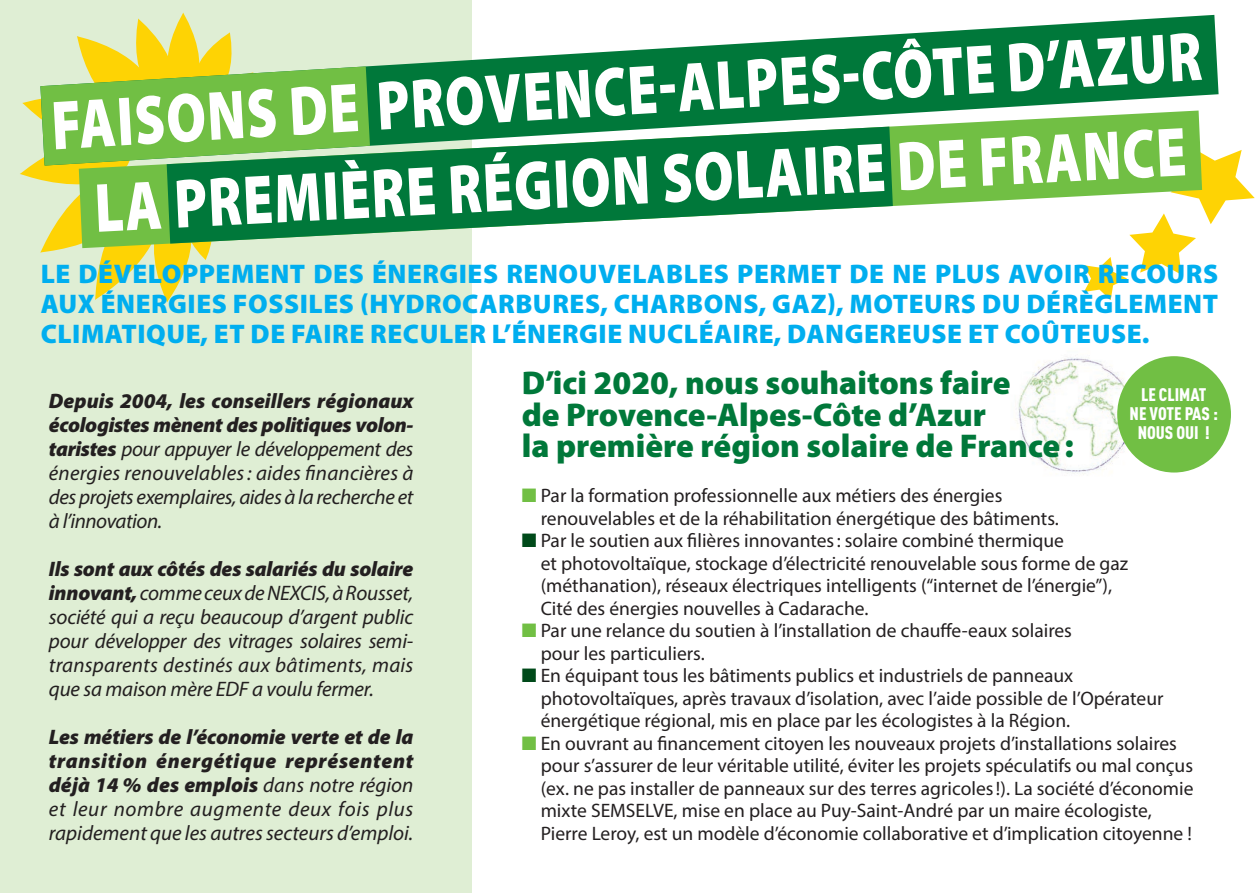
<style>
.page{position:relative;width:1259px;height:893px;background:#fff}
.page>*{position:absolute;margin:0;border:0;box-sizing:border-box;transform-origin:0 0}
.t1{font:900 70.05px/85.7px "Myriad Pro";color:#fff;scale:.78 1}
.t2{font:900 33px/31.5px "Myriad Pro";letter-spacing:-.01em;color:#00783a}
.t3{font:900 27px/30px "Myriad Pro";letter-spacing:.02em;color:#00aeef;text-align:justify}
.t4{font:italic 21px/24px "Myriad Pro";letter-spacing:-.01em;color:#231f20;text-align:justify}
.t5{font:19.5px/22.5px "Myriad Pro";color:#231f20}
.t6{font:900 18px/19px "DIN Cond";color:#fff;text-align:center}
.s1{font-weight:900}
.s2{color:#71bf44}
.s3{color:#004a1a}
</style>
<div class="page">
<svg style="left:1084px;top:150px;width:170px;height:150px"></svg>
<div style="left:0;top:0;width:471px;height:893px;background:#dfeed4"></div>
<img style="left:1016px;top:357px;width:137px;height:118px">
<div style="left:1117px;top:356px;width:114px;height:116px;background:#71bf44;border-radius:50%"></div>
<svg style="left:370px;top:15px;width:848px;height:151px;fill:#00783a"></svg>
<svg style="left:20px;top:13px;width:350px;height:289px"></svg>
<svg style="left:79px;top:111px;width:1123px;height:137px;fill:#71bf44"></svg>
<svg style="left:167px;top:127px;width:726px;height:117px;fill:#00783a"></svg>
<h1 class="t1" style="left:374px;top:61px;width:1046px;rotate:-3deg">PR OVENCE-ALPES-CÔTE D’AZUR</h1>
<h1 class="t1" style="left:88px;top:81px;width:1402px;text-indent:-39px;rotate:-3deg">FAISONS DE<br>LA PR EMIÈR E R ÉGION SOLAIR E DE FR ANCE</h1>
<p class="t3" style="left:41px;top:259px;width:1179px">LE DÉVELOPPEMENT DES ÉNERGIES RENOUVELABLES PERMET DE NE PLUS AVOIR RECOURS AUX ÉNERGIES FOSSILES (HYDROCARBURES, CHARBONS, GAZ), MOTEURS DU DÉRÈGLEMENT CLIMATIQUE, ET DE FAIRE RECULER L’ÉNERGIE NUCLÉAIRE, DANGEREUSE ET COÛTEUSE.</p>
<p class="t4" style="left:49px;top:389px;width:366px"><span class="s1">Depuis 2004, les conseillers régionaux écologistes mènent des politiques volon&shy;taristes</span> pour appuyer le développement des énergies renouvelables: aides financières à des projets exemplaires, aides à la recherche et à l’innovation.</p>
<p class="t4" style="left:49px;top:557px;width:366px"><span class="s1">Ils sont aux côtés des salariés du solaire innovant,</span> comme ceux de NEXCIS, à Rousset, société qui a reçu beaucoup d’argent public pour développer des vitrages solaires semi&shy;transparents destinés aux bâtiments, mais que sa maison mère EDF a voulu fermer.</p>
<p class="t4" style="left:49px;top:725px;width:366px"><span class="s1">Les métiers de l’économie verte et de la transition énergétique représentent déjà 14 % des emplois</span> dans notre région et leur nombre augmente deux fois plus rapidement que les autres secteurs d’emploi.</p>
<h2 class="t2" style="left:522px;top:368px;width:553px">D’ICI 2020, NOUS SOUHAITONS FAIRE<br>DE PROVENCE-ALPES-CÔTE D’AZUR<br>LA PREMIÈRE RÉGION SOLAIRE DE FRANCE:</h2>
<p class="t5" style="left:541px;top:484px;width:520px;text-indent:-19px"><span class="s2">■</span> Par la formation professionnelle aux métiers des énergies renouvelables et de la réhabilitation énergétique des bâtiments.</p>
<p class="t5" style="left:541px;top:529px;width:589px;text-indent:-19px"><span class="s3">■</span> Par le soutien aux filières innovantes: solaire combiné thermique<br>et photovoltaïque, stockage d’électricité renouvelable sous forme de gaz (méthanation), réseaux électriques intelligents (“internet de l’énergie”), Cité des énergies nouvelles à Cadarache.</p>
<p class="t5" style="left:541px;top:619px;width:533px;text-indent:-19px"><span class="s2">■</span> Par une relance du soutien à l’installation de chauffe-eaux solaires pour les particuliers.</p>
<p class="t5" style="left:541px;top:664px;width:624px;text-indent:-19px"><span class="s3">■</span> En équipant tous les bâtiments publics et industriels de panneaux photovoltaïques, après travaux d’isolation, avec l’aide possible de l’Opérateur énergétique régional, mis en place par les écologistes à la Région.</p>
<p class="t5" style="left:541px;top:732px;width:654px;text-indent:-19px"><span class="s2">■</span> En ouvrant au financement citoyen les nouveaux projets d’installations solaires pour s’assurer de leur véritable utilité, éviter les projets spéculatifs ou mal conçus (ex. ne pas installer de panneaux sur des terres agricoles!). La société d’économie mixte SEMSELVE, mise en place au Puy-Saint-André par un maire écologiste, Pierre Leroy, est un modèle d’économie collaborative et d’implication citoyenne !</p>
<p class="t6" style="left:1129px;top:385px;width:90px">LE CLIMAT<br>NE VOTE PAS :<br>NOUS OUI !</p>
</div>
